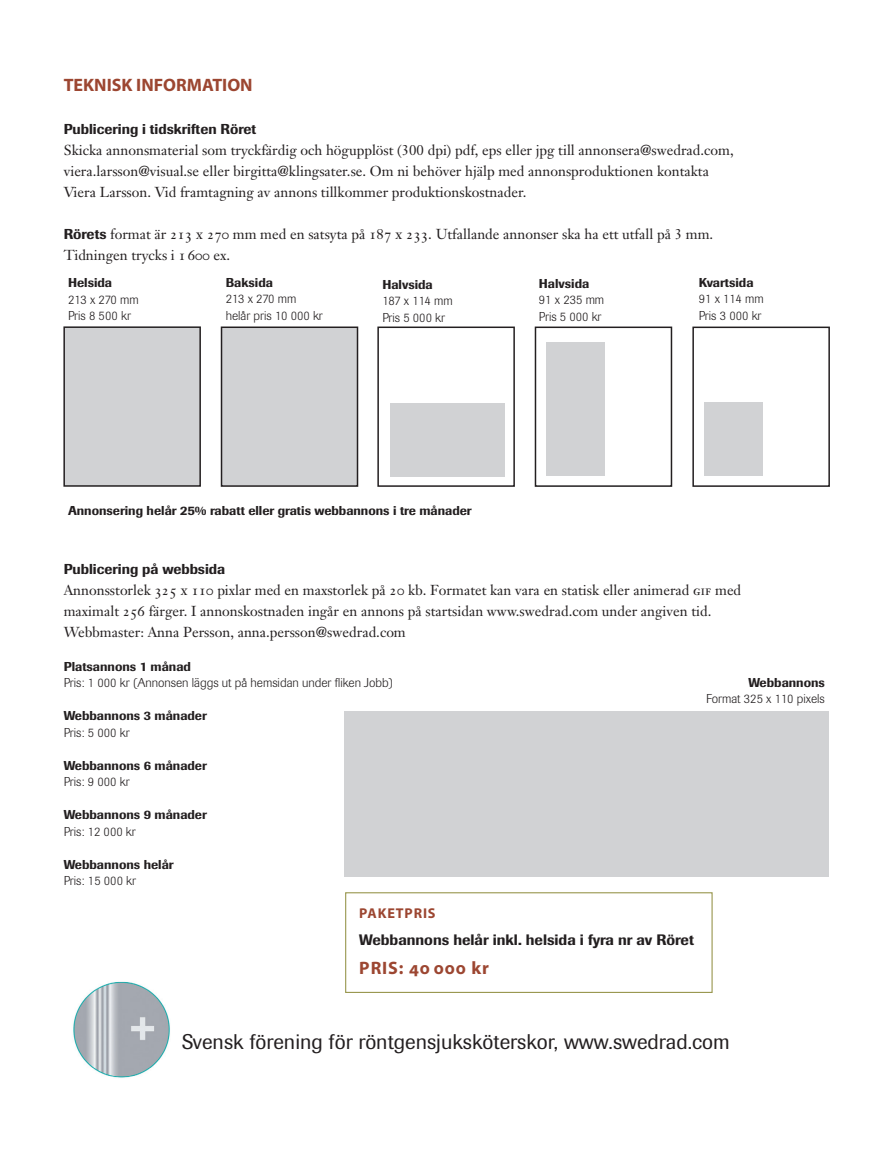
<style>
.page{position:relative;width:893px;height:1149px;background:#fff}
.page>*{position:absolute;margin:0;border:0;box-sizing:border-box;transform-origin:0 0}
.Rub-aachenB_16_20{font:21px "Imago";color:#231f20}
.Rub_aachen-liten{font:700 18px "Myriad Pro";color:#9c4631}
.Faktatext{font:700 18px "Myriad Pro";letter-spacing:.05em;color:#9c4631}
.Faktatext-rub{font:500 15px "Imago";color:#231f20}
.Bröd{font:14.25px/21px "Janson Text";color:#231f20}
.Författare{font:14.25px "Janson Text";color:#231f20}
.Författare-2{font:500 14.25px "Imago";color:#231f20}
.Författare-3{font:700 14.25px "Myriad Pro";letter-spacing:.06em;color:#9c4631}
.Faktatext-2{font:300 12.75px/16.5px "Imago";color:#231f20}
.Faktatext-rub-2{font:500 12.75px "Imago";color:#231f20}
.s1{font-family:"Imago";font-weight:500}
.s2{font-family:"Janson Text Roman SC"}
</style>
<div class="page">
<div style="left:221px;top:327px;width:136px;height:159px;background:#d1d2d4"></div>
<div style="left:221px;top:326px;width:137px;height:160px;border:2px solid #231f20"></div>
<div style="left:377px;top:326px;width:138px;height:160px;border:2px solid #231f20"></div>
<div style="left:692px;top:326px;width:138px;height:160px;border:2px solid #231f20"></div>
<div style="left:535px;top:326px;width:137px;height:160px;border:2px solid #231f20"></div>
<div style="left:390px;top:402px;width:114px;height:74px;background:#d1d2d4"></div>
<div style="left:704px;top:402px;width:59px;height:73px;background:#d1d2d4"></div>
<div style="left:546px;top:342px;width:58px;height:133px;background:#d1d2d4"></div>
<div style="left:344px;top:710px;width:485px;height:166px;background:#d1d2d4"></div>
<div style="left:64px;top:327px;width:136px;height:159px;background:#d1d2d4"></div>
<div style="left:63px;top:326px;width:138px;height:160px;border:2px solid #231f20"></div>
<div style="left:345px;top:891px;width:368px;height:101px;border:1px solid #99974f"></div>
<img style="left:73px;top:981px;width:97px;height:96px">
<p class="Rub_aachen-liten" style="left:64px;top:73px;width:190px">TEKNISK INFORMATION</p>
<p class="Författare-2" style="left:64px;top:121px;width:194px">Publicering i tidskriften Röret</p>
<p class="Författare" style="left:64px;top:141px;width:672px">Skicka annonsmaterial som tryckfärdig och högupplöst (300 dpi) pdf, eps eller jpg till annonsera@swedrad.com,</p>
<p class="Författare" style="left:64px;top:162px;width:647px">viera.larsson@visual.se eller birgitta@klingsater.se. Om ni behöver hjälp med annonsproduktionen kontakta</p>
<p class="Författare" style="left:64px;top:183px;width:464px">Viera Larsson. Vid framtagning av annons tillkommer produktionskostnader.</p>
<p class="Bröd" style="left:64px;top:223px;width:651px"><span class="s1">Rörets</span> format är <span class="s2">213 x 270</span> mm med en satsyta på <span class="s2">187 x 233</span>. Utfallande annonser ska ha ett utfall på 3 mm.</p>
<p class="Bröd" style="left:64px;top:244px;width:168px">Tidningen trycks i <span class="s2">1600</span> ex.</p>
<p class="Faktatext-rub-2" style="left:68px;top:275px;width:46px">Helsida</p>
<p class="Faktatext-2" style="left:68px;top:291px;width:72px">213 x 270 mm<br>Pris 8 500 kr</p>
<p class="Faktatext-rub-2" style="left:226px;top:274px;width:49px">Baksida</p>
<p class="Faktatext-2" style="left:226px;top:291px;width:99px">213 x 270 mm helår pris 10 000 kr</p>
<p class="Faktatext-rub-2" style="left:382px;top:276px;width:52px">Halvsida</p>
<p class="Faktatext-2" style="left:382px;top:293px;width:72px">187 x 114 mm<br>Pris 5 000 kr</p>
<p class="Faktatext-rub-2" style="left:539px;top:275px;width:52px">Halvsida</p>
<p class="Faktatext-2" style="left:539px;top:291px;width:67px">91 x 235 mm<br>Pris 5 000 kr</p>
<p class="Faktatext-rub-2" style="left:68px;top:503px;width:405px">Annonsering helår 25% rabatt eller gratis webbannons i tre månader</p>
<p class="Faktatext-rub-2" style="left:699px;top:274px;width:56px">Kvartsida</p>
<p class="Faktatext-2" style="left:699px;top:291px;width:66px">91 x 114 mm<br>Pris 3 000 kr</p>
<p class="Författare-2" style="left:64px;top:560px;width:163px">Publicering på webbsida</p>
<p class="Bröd" style="left:64px;top:579px;width:679px">Annonsstorlek <span class="s2">325 x 110</span> pixlar med en maxstorlek på <span class="s2">20</span> kb. Formatet kan vara en statisk eller animerad <span class="s2">gif</span> med maximalt <span class="s2">256</span> färger. I annonskostnaden ingår en annons på startsidan www.swedrad.com under angiven tid.</p>
<p class="Bröd" style="left:64px;top:621px;width:344px">Webbmaster: Anna Persson, anna.persson@swedrad.com</p>
<p class="Faktatext-rub-2" style="left:64px;top:658px;width:129px">Platsannons 1 månad</p>
<p class="Faktatext-2" style="left:64px;top:674px;width:331px">Pris: 1 000 kr (Annonsen läggs ut på hemsidan under fliken Jobb)</p>
<p class="Faktatext-rub-2" style="left:64px;top:708px;width:145px">Webbannons 3 månader</p>
<p class="Faktatext-2" style="left:64px;top:724px;width:67px">Pris: 5 000 kr</p>
<p class="Faktatext-rub-2" style="left:64px;top:757px;width:145px">Webbannons 6 månader</p>
<p class="Faktatext-2" style="left:64px;top:773px;width:67px">Pris: 9 000 kr</p>
<p class="Faktatext-rub-2" style="left:64px;top:807px;width:145px">Webbannons 9 månader</p>
<p class="Faktatext-2" style="left:64px;top:823px;width:74px">Pris: 12 000 kr</p>
<p class="Faktatext-rub-2" style="left:64px;top:856px;width:111px">Webbannons helår</p>
<p class="Faktatext-2" style="left:64px;top:872px;width:74px">Pris: 15 000 kr</p>
<p class="Författare-3" style="left:359px;top:903px;width:78px">PAKETPRIS</p>
<p class="Faktatext-rub" style="left:359px;top:929px;width:336px">Webbannons helår inkl. helsida i fyra nr av Röret</p>
<p class="Faktatext" style="left:359px;top:955px;width:131px">PRIS: 40 000 kr</p>
<p class="Faktatext-rub-2" style="left:748px;top:674px;width:78px">Webbannons</p>
<p class="Faktatext-2" style="left:706px;top:690px;width:120px">Format 325 x 110 pixels</p>
<p class="Rub-aachenB_16_20" style="left:182px;top:1029px;width:549px">Svensk förening för röntgensjuksköterskor, www.swedrad.com</p>
</div>
